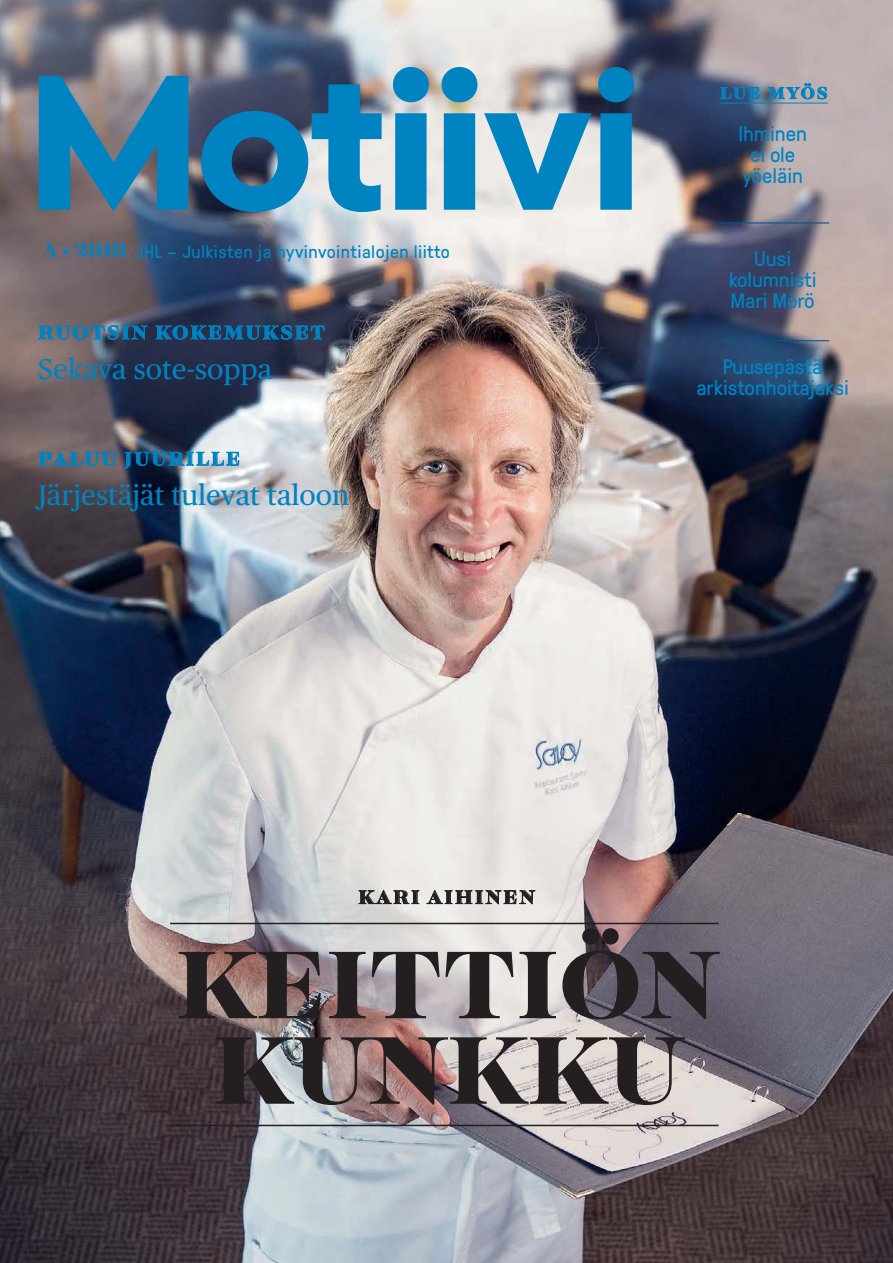
<style>
.page{position:relative;width:893px;height:1263px;background:#fff}
.page>*{position:absolute;margin:0;border:0;box-sizing:border-box;transform-origin:0 0}
.t1{font:800 105px/85.5px "Majesti Banner";letter-spacing:.02em;color:#231f20;text-align:center}
.t2{font:28.5px "Publico Text";color:#0083c1}
.t3{font:21px/21px "GT Pressura";color:#0083c1;text-align:center}
.t4{font:800 21px "Majesti Banner";letter-spacing:.1em;color:#0083c1}
.t5{font:800 21px "Majesti Banner";letter-spacing:.12em;color:#231f20}
.t6{font:18px "GT Pressura";letter-spacing:.025em;color:#0083c1}
.t7{font:800 18px "Majesti Banner";letter-spacing:.12em;color:#0083c1}
.s1{font-family:"Majesti Banner";font-weight:800;font-size:22.5px}
</style>
<div class="page">
<img style="left:0;top:0;width:893px;height:1263px">
<svg style="left:38px;top:325px;width:34px;height:15px"></svg>
<div style="left:73px;top:325px;width:15px;height:15px;border:1px solid #0083c1;border-radius:50%"></div>
<div style="left:76px;top:326px;width:8px;height:13px;border:1px solid #0083c1;border-radius:50%"></div>
<svg style="left:90px;top:325px;width:58px;height:15px"></svg>
<svg style="left:155px;top:325px;width:17px;height:15px"></svg>
<div style="left:172px;top:325px;width:16px;height:15px;border:1px solid #0083c1;border-radius:50%"></div>
<div style="left:176px;top:326px;width:8px;height:13px;border:1px solid #0083c1;border-radius:50%"></div>
<svg style="left:190px;top:325px;width:135px;height:15px;background:#1b4c73"></svg>
<hr style="left:170px;top:923px;width:549px;height:1px;background:#231f20">
<hr style="left:170px;top:1125px;width:549px;height:1px;background:#231f20">
<svg style="left:358px;top:890px;width:62px;height:14px"></svg>
<svg style="left:426px;top:890px;width:110px;height:15px;background:#afacaa"></svg>
<hr style="left:719px;top:222px;width:110px;height:2px;background:#00589b">
<hr style="left:720px;top:103px;width:108px;height:1px;background:#0083c1">
<svg style="left:720px;top:84px;width:40px;height:18px"></svg>
<div style="left:801px;top:87px;width:13px;height:12px;border:1px solid #0083c1;border-radius:50%"></div>
<svg style="left:767px;top:83px;width:44px;height:19px"></svg>
<svg style="left:817px;top:86px;width:10px;height:14px"></svg>
<hr style="left:719px;top:340px;width:110px;height:1px;background:#00589b">
<svg style="left:178px;top:951px;width:144px;height:68px;background:#8b706d"></svg>
<svg style="left:328px;top:951px;width:229px;height:68px;background:#b9b2b3"></svg>
<div style="left:562px;top:951px;width:76px;height:69px;border:2px solid #231f20;border-radius:50%"></div>
<div style="left:582px;top:951px;width:37px;height:68px;border:2px solid #231f20;border-radius:50%"></div>
<div style="left:582px;top:928px;width:16px;height:17px;border:2px solid #231f20;border-radius:50%"></div>
<div style="left:602px;top:928px;width:17px;height:17px;border:2px solid #231f20;border-radius:50%"></div>
<svg style="left:641px;top:951px;width:79px;height:69px;background:#5c5462"></svg>
<img style="left:215px;top:1037px;width:471px;height:69px">
<svg style="left:38px;top:451px;width:79px;height:15px"></svg>
<svg style="left:124px;top:452px;width:116px;height:18px;background:#5c819c"></svg>
<svg style="left:39px;top:67px;width:595px;height:145px;background:#4e8eb0"></svg>
<p class="t7" style="left:720px;top:82px;width:109px">LUE MYÖS</p>
<p class="t6" style="left:43px;top:245px;width:408px"><span class="s1">4 • 2018</span> JHL – Julkisten ja hyvinvointialojen liitto</p>
<p class="t4" style="left:38px;top:319px;width:288px">RUOTSIN KOKEMUKSET</p>
<h2 class="t2" style="left:38px;top:357px;width:236px">Sekava sote-soppa</h2>
<p class="t4" style="left:38px;top:446px;width:203px">PALUU JUURILLE</p>
<h2 class="t2" style="left:38px;top:483px;width:313px">Järjestäjät tulevat taloon</h2>
<p class="t5" style="left:358px;top:884px;width:178px">KARI AIHINEN</p>
<p class="t3" style="left:738px;top:125px;width:70px">Ihminen ei ole yöeläin</p>
<p class="t3" style="left:729px;top:250px;width:89px">Uusi kolumnisti<br>Mari Mörö</p>
<p class="t3" style="left:696px;top:358px;width:154px">Puusepästä arkistonhoitajaksi</p>
<h1 class="t1" style="left:177px;top:939px;width:542px">KEITTIÖN<br>KUNKKU</h1>
</div>
